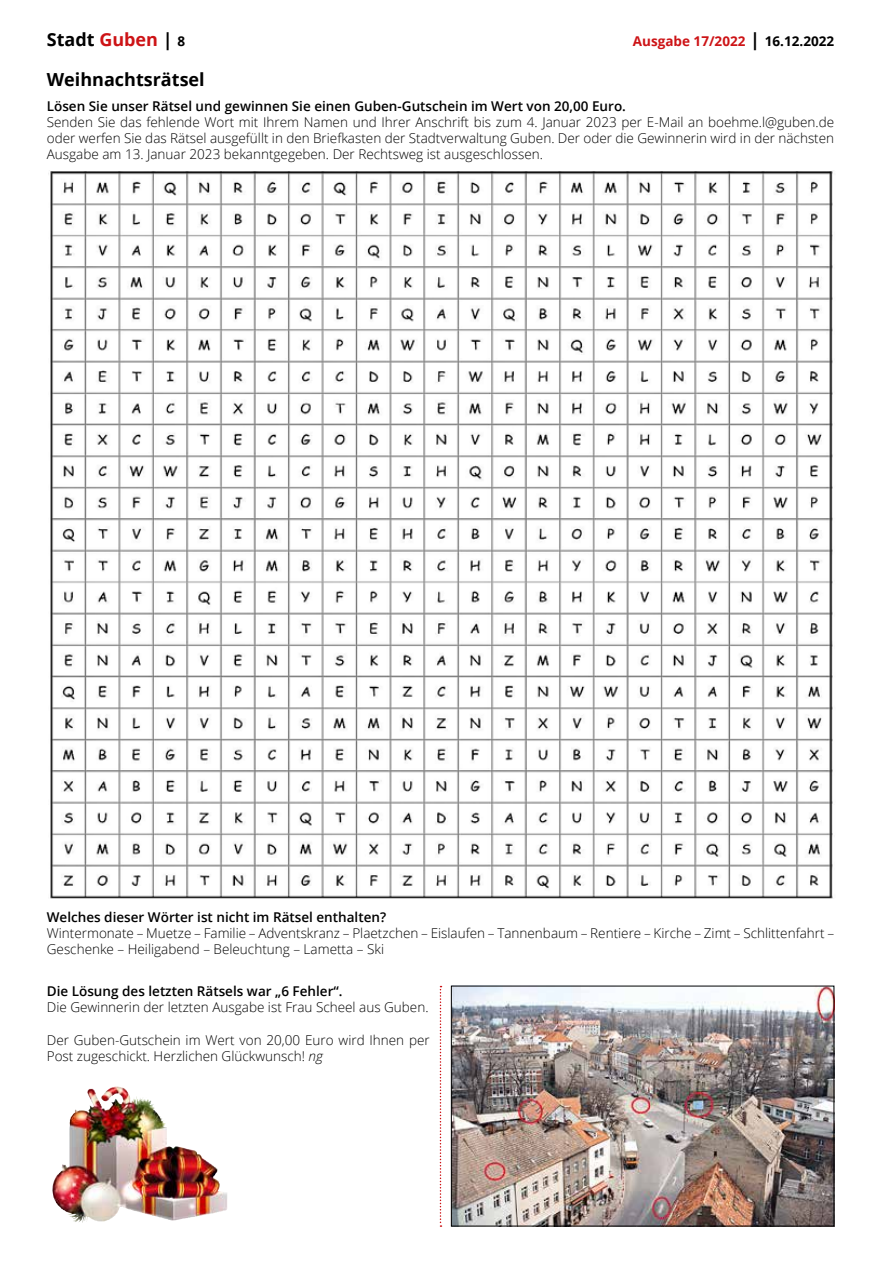
<style>
.page{position:relative;width:881px;height:1263px;background:#fff}
.page>*{position:absolute;margin:0;border:0;box-sizing:border-box;transform-origin:0 0}
.t1{font:700 18px "Open Sans";color:#000}
.t2{font:300 13.5px/16.2px "Open Sans";color:#000}
.t3{font:600 13.5px "Open Sans";color:#000}
.t4{font:700 13.5px "Open Sans";color:#cd1316}
.s1{color:#cd1316}
.s2{font-size:13.5px}
.s3{font-size:18px;color:#000}
.s4{color:#000}
.s5{font-style:italic}
</style>
<div class="page">
<svg style="left:439px;top:986px;width:2px;height:241px"></svg>
<img style="left:48px;top:171px;width:785px;height:728px">
<img style="left:453px;top:988px;width:378px;height:236px">
<div style="left:451px;top:986px;width:382px;height:240px;border:1px solid #000"></div>
<img style="left:52px;top:1086px;width:71px;height:133px">
<h1 class="t1" style="left:47px;top:27px;width:140px">Stadt <span class="s1">Guben</span> | <span class="s2">8</span></h1>
<p class="t4" style="left:632px;top:32px;width:203px">Ausgabe 17/2022 <span class="s3">|</span> <span class="s4">16.12.2022</span></p>
<h1 class="t1" style="left:47px;top:67px;width:159px">Weihnachtsrätsel</h1>
<p class="t3" style="left:47px;top:97px;width:580px">Lösen Sie unser Rätsel und gewinnen Sie einen Guben-Gutschein im Wert von 20,00 Euro.</p>
<p class="t2" style="left:47px;top:114px;width:788px;text-align:justify">Senden Sie das fehlende Wort mit Ihrem Namen und Ihrer Anschrift bis zum 4. Januar 2023 per E-Mail an boehme.l@guben.de oder werfen Sie das Rätsel ausgefüllt in den Briefkasten der Stadtverwaltung Guben. Der oder die Gewinnerin wird in der nächsten Ausgabe am 13. Januar 2023 bekanntgegeben. Der Rechtsweg ist ausgeschlossen.</p>
<p class="t3" style="left:47px;top:908px;width:341px">Welches dieser Wörter ist nicht im Rätsel enthalten?</p>
<p class="t2" style="left:47px;top:925px;width:788px">Wintermonate – Muetze – Familie – Adventskranz – Plaetzchen – Eislaufen – Tannenbaum – Rentiere – Kirche – Zimt – Schlittenfahrt –<br>Geschenke – Heiligabend – Beleuchtung – Lametta – Ski</p>
<p class="t3" style="left:47px;top:982px;width:297px">Die Lösung des letzten Rätsels war „6 Fehler“.</p>
<p class="t2" style="left:47px;top:999px;width:383px">Die Gewinnerin der letzten Ausgabe ist Frau Scheel aus Guben.</p>
<p class="t2" style="left:47px;top:1031px;width:384px">Der Guben-Gutschein im Wert von 20,00 Euro wird Ihnen per<br>Post zugeschickt. Herzlichen Glückwunsch! <span class="s5">ng</span></p>
</div>
